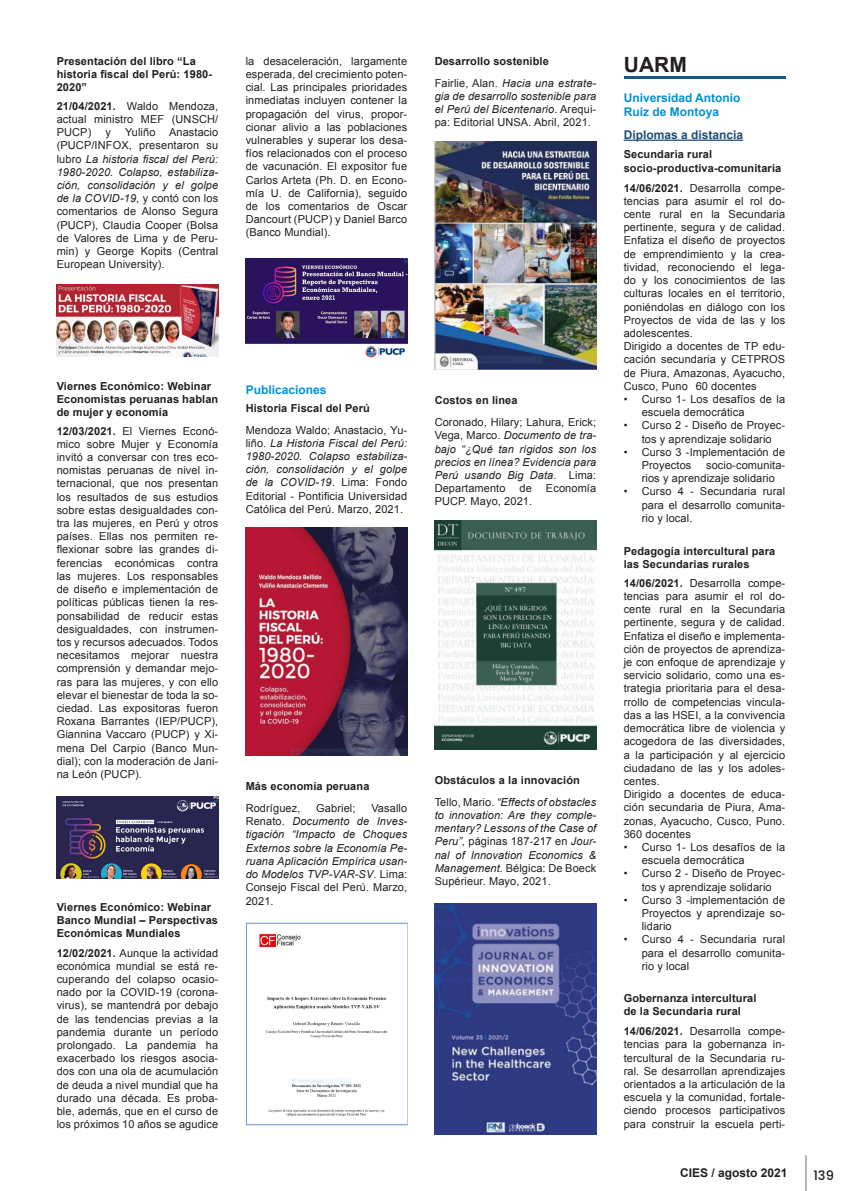
<style>
.page{position:relative;width:842px;height:1191px;background:#fff}
.page>*{position:absolute;margin:0;border:0;box-sizing:border-box;transform-origin:0 0}
.t1{font:700 21px "Arial";color:#231f20}
.t2{font:500 13px "Poppins";color:#231f20}
.t3{font:700 12px/14.4px "Arial";color:#0092d5}
.t4{font:700 12px "Arial";color:#1f4e78}
.t5{font:700 12px "Arial";color:#231f20}
.t6{font:11px/13.2px "Arial";letter-spacing:.01em;color:#231f20;text-align:justify}
.t7{font:italic 11px/13.2px "Arial";letter-spacing:.01em;color:#231f20;text-align:justify}
.t8{font:700 11px/13.2px "Arial";letter-spacing:.01em;color:#231f20}
.s1{font-weight:700}
.s2{font-style:italic}
.s3{font-style:normal}
</style>
<div class="page">
<hr style="left:805px;top:1155px;width:1px;height:36px;background:#2c292a">
<hr style="left:624px;top:76px;width:161px;height:3px;background:#155c7b">
<img style="left:57px;top:284px;width:161px;height:73px">
<img style="left:57px;top:797px;width:161px;height:81px">
<img style="left:246px;top:258px;width:161px;height:100px">
<div style="left:246px;top:347px;width:101px;height:13px;background:#fff"></div>
<hr style="left:624px;top:140px;width:119px;height:1px;background:#1f4e78">
<img style="left:246px;top:527px;width:161px;height:228px">
<img style="left:246px;top:922px;width:161px;height:203px">
<img style="left:435px;top:142px;width:161px;height:227px">
<img style="left:435px;top:520px;width:161px;height:229px">
<img style="left:435px;top:903px;width:161px;height:231px">
<p class="t8" style="left:57px;top:55px;width:157px">Presentación del libro “La historia fiscal del Perú: 1980-<br>2020”</p>
<p class="t6" style="left:57px;top:99px;width:163px"><span class="s1">21/04/2021.</span> Waldo Mendoza, actual ministro MEF (UNSCH/ PUCP)</p>
<p class="t6" style="left:57px;top:126px;width:163px;text-indent:68px">Yuliño Anastacio (PUCP/INFOX, presentaron su lubro <span class="s2">La historia fiscal del Perú:<br>1980-2020. Colapso, estabiliza&shy;ción, consolidación y el golpe de la COVID-19</span>, y contó con los comentarios de Alonso Segura (PUCP), Claudia Cooper (Bolsa de Valores de Lima y de Peru&shy;min) y George Kopits (Central European University).</p>
<p class="t6" style="left:106px;top:126px;width:7px">y</p>
<p class="t8" style="left:57px;top:379px;width:163px">Viernes Económico: Webinar<br>Economistas peruanas hablan de mujer y economía</p>
<p class="t6" style="left:57px;top:424px;width:163px"><span class="s1">12/03/2021.</span> El Viernes Econó&shy;mico sobre Mujer y Economía invitó a conversar con tres eco&shy;nomistas peruanas de nivel in&shy;ternacional, que nos presentan los resultados de sus estudios sobre estas desigualdades con&shy;tra las mujeres, en Perú y otros países. Ellas nos permiten re&shy;flexionar sobre las grandes di&shy;ferencias económicas contra las mujeres. Los responsables de diseño e implementación de políticas públicas tienen la res&shy;ponsabilidad de reducir estas desigualdades, con instrumen&shy;tos y recursos adecuados. Todos necesitamos mejorar nuestra comprensión y demandar mejo&shy;ras para las mujeres, y con ello elevar el bienestar de toda la so&shy;ciedad. Las expositoras fueron Roxana Barrantes (IEP/PUCP), Giannina Vaccaro (PUCP) y Xi&shy;mena Del Carpio (Banco Mun&shy;dial); con la moderación de Jani&shy;na León (PUCP).</p>
<p class="t8" style="left:57px;top:900px;width:163px">Viernes Económico: Webinar<br>Banco Mundial – Perspectivas<br>Económicas Mundiales</p>
<p class="t6" style="left:57px;top:946px;width:163px"><span class="s1">12/02/2021.</span> Aunque la actividad económica mundial se está re&shy;cuperando del colapso ocasio&shy;nado por la COVID-19 (corona&shy;virus), se mantendrá por debajo de las tendencias previas a la pandemia durante un período prolongado. La pandemia ha exacerbado los riesgos asocia&shy;dos con una ola de acumulación de deuda a nivel mundial que ha durado una década. Es proba&shy;ble, además, que en el curso de los próximos 10 años se agudice</p>
<p class="t6" style="left:246px;top:54px;width:163px">la desaceleración, largamente esperada, del crecimiento poten&shy;cial. Las principales prioridades inmediatas incluyen contener la propagación del virus, propor&shy;cionar alivio a las poblaciones vulnerables y superar los desa&shy;fíos relacionados con el proceso de vacunación. El expositor fue Carlos Arteta (Ph. D. en Econo&shy;mía U. de California), seguido de los comentarios de Oscar Dancourt (PUCP) y Daniel Barco (Banco Mundial).</p>
<p class="t3" style="left:246px;top:383px;width:82px">Publicaciones</p>
<p class="t8" style="left:246px;top:401px;width:126px">Historia Fiscal del Perú</p>
<p class="t6" style="left:246px;top:423px;width:163px">Mendoza Waldo; Anastacio, Yu&shy;liño. <span class="s2">La Historia Fiscal del Perú:<br>1980-2020. Colapso estabiliza&shy;ción, consolidación y el golpe de la COVID-19</span>. Lima: Fondo Editorial - Pontificia Universidad Católica del Perú. Marzo, 2021.</p>
<p class="t8" style="left:246px;top:780px;width:125px">Más economía peruana</p>
<p class="t6" style="left:246px;top:801px;width:56px">Rodríguez,</p>
<p class="t6" style="left:316px;top:801px;width:41px">Gabriel;</p>
<p class="t7" style="left:246px;top:801px;width:163px;text-indent:126px"><span class="s3">Vasallo Renato.</span> Documento de Inves&shy;tigación “Impacto de Choques Externos sobre la Economía Pe&shy;ruana Aplicación Empírica usan&shy;do Modelos TVP-VAR-SV<span class="s3">. Lima:<br>Consejo Fiscal del Perú. Marzo, 2021.</span></p>
<p class="t8" style="left:435px;top:55px;width:116px">Desarrollo sostenible</p>
<p class="t7" style="left:435px;top:76px;width:163px"><span class="s3">Fairlie, Alan.</span> Hacia una estrate&shy;gia de desarrollo sostenible para el Perú del Bicentenario<span class="s3">. Arequi&shy;pa: Editorial UNSA. Abril, 2021.</span></p>
<p class="t8" style="left:435px;top:394px;width:84px">Costos en linea</p>
<p class="t7" style="left:435px;top:416px;width:163px"><span class="s3">Coronado, Hilary; Lahura, Erick; Vega, Marco.</span> Documento de tra&shy;bajo “¿Qué tan rígidos son los precios en línea? Evidencia para Perú usando Big Data<span class="s3">. Lima:<br>Departamento</span></p>
<p class="t6" style="left:520px;top:482px;width:14px">de</p>
<p class="t6" style="left:546px;top:482px;width:52px">Economía</p>
<p class="t6" style="left:435px;top:495px;width:99px">PUCP. Mayo, 2021.</p>
<p class="t8" style="left:435px;top:773px;width:147px">Obstáculos a la innovación</p>
<p class="t7" style="left:435px;top:795px;width:163px"><span class="s3">Tello, Mario.</span> “Effects of obstacles to innovation: Are they comple&shy;mentary? Lessons of the Case of Peru”, <span class="s3">páginas 187-217 en</span> Jour&shy;nal of Innovation Economics &amp; Management<span class="s3">. Bélgica: De Boeck Supérieur. Mayo, 2021.</span></p>
<h1 class="t1" style="left:624px;top:51px;width:64px">UARM</h1>
<p class="t3" style="left:624px;top:91px;width:118px">Universidad Antonio<br>Ruiz de Montoya</p>
<p class="t4" style="left:624px;top:127px;width:121px">Diplomas a distancia</p>
<p class="t8" style="left:624px;top:148px;width:159px">Secundaria rural socio-productiva-comunitaria</p>
<p class="t6" style="left:624px;top:181px;width:163px;text-align:left"><span class="s1">14/06/2021.</span> Desarrolla compe&shy;tencias para asumir el rol do&shy;cente rural en la Secundaria pertinente, segura y de calidad.<br>Enfatiza el diseño de proyectos de emprendimiento y la crea&shy;tividad, reconociendo el lega&shy;do y los conocimientos de las culturas locales en el territorio, poniéndolas en diálogo con los<br>Proyectos de vida de las y los adolescentes.<br>Dirigido a docentes de TP edu&shy;cación secundaria y CETPROS de Piura, Amazonas, Ayacucho,<br>Cusco, Puno 60 docentes</p>
<p class="t6" style="left:642px;top:392px;width:145px;text-indent:-18px">• Curso 1- Los desafíos de la escuela democrática</p>
<p class="t6" style="left:624px;top:419px;width:163px;text-align:center">• Curso 2 - Diseño de Proyec&shy;tos y aprendizaje solidario</p>
<p class="t6" style="left:642px;top:445px;width:145px;text-indent:-18px">• Curso 3 -Implementación de<br>Proyectos</p>
<p class="t6" style="left:642px;top:458px;width:145px;text-indent:64px">socio-comunita&shy;rios y aprendizaje solidario</p>
<p class="t6" style="left:642px;top:485px;width:145px;text-indent:-18px">• Curso 4 - Secundaria rural para el desarrollo comunita&shy;rio y local.</p>
<p class="t8" style="left:624px;top:545px;width:153px">Pedagogía intercultural para las Secundarias rurales</p>
<p class="t6" style="left:624px;top:576px;width:163px;text-align:left"><span class="s1">14/06/2021.</span> Desarrolla compe&shy;tencias para asumir el rol do&shy;cente rural en la Secundaria pertinente, segura y de calidad.<br>Enfatiza el diseño e implementa&shy;ción de proyectos de aprendiza&shy;je con enfoque de aprendizaje y servicio solidario, como una es&shy;trategia prioritaria para el desa&shy;rrollo de competencias vincula&shy;das a las HSEI, a la convivencia democrática libre de violencia y acogedora de las diversidades, a la participación y al ejercicio ciudadano de las y los adoles&shy;centes.<br>Dirigido a docentes de educa&shy;ción secundaria de Piura, Ama&shy;zonas, Ayacucho, Cusco, Puno.<br>360 docentes</p>
<p class="t6" style="left:642px;top:840px;width:145px;text-indent:-18px">• Curso 1- Los desafíos de la escuela democrática</p>
<p class="t6" style="left:624px;top:867px;width:163px;text-align:center">• Curso 2 - Diseño de Proyec&shy;tos y aprendizaje solidario</p>
<p class="t6" style="left:642px;top:893px;width:145px;text-indent:-18px">• Curso 3 -implementación de Proyectos y aprendizaje so&shy;lidario</p>
<p class="t6" style="left:642px;top:933px;width:145px;text-indent:-18px">• Curso 4 - Secundaria rural para el desarrollo comunita&shy;rio y local</p>
<p class="t8" style="left:624px;top:991px;width:134px">Gobernanza intercultural de la Secundaria rural</p>
<p class="t6" style="left:624px;top:1025px;width:163px"><span class="s1">14/06/2021.</span> Desarrolla compe&shy;tencias para la gobernanza in&shy;tercultural de la Secundaria ru&shy;ral. Se desarrollan aprendizajes orientados a la articulación de la escuela y la comunidad, fortale&shy;ciendo procesos participativos para construir la escuela perti-</p>
<p class="t5" style="left:680px;top:1164px;width:109px">CIES / agosto 2021</p>
<p class="t2" style="left:813px;top:1167px;width:22px">139</p>
</div>
